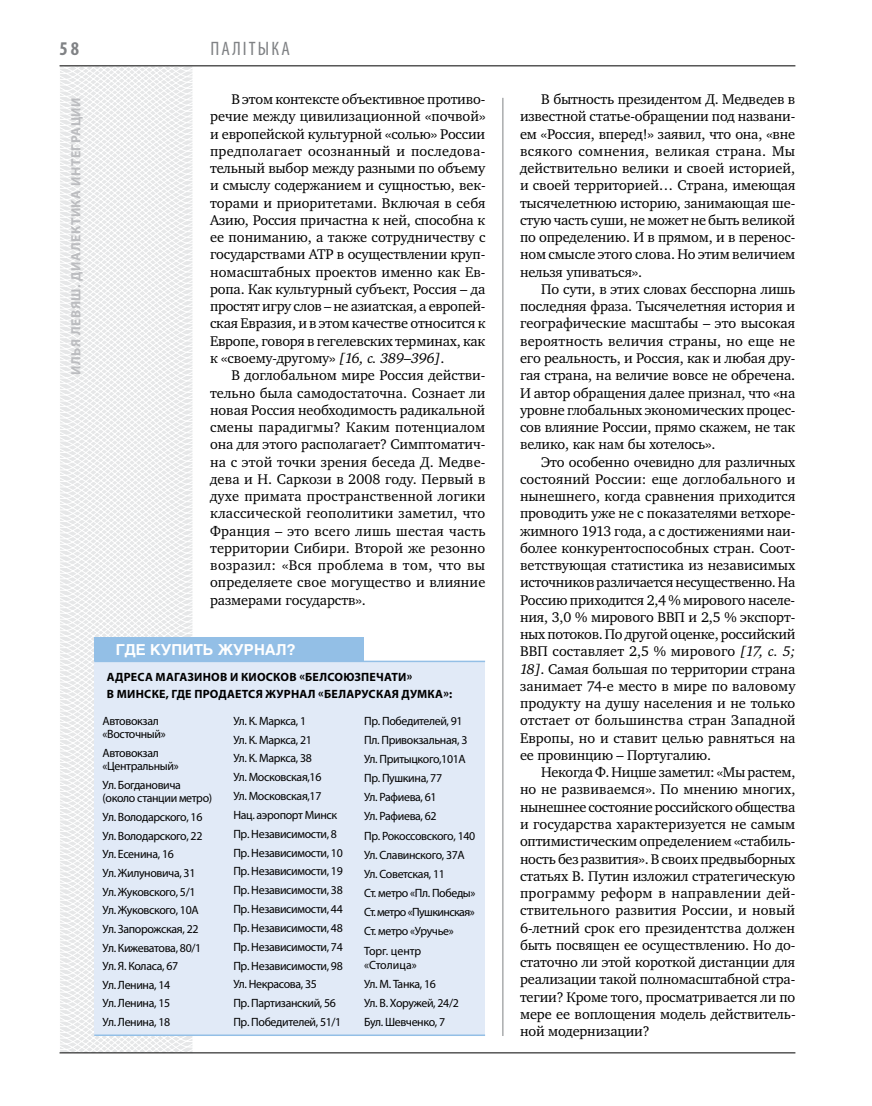
<style>
.page{position:relative;width:872px;height:1106px;background:#fff}
.page>*{position:absolute;margin:0;border:0;box-sizing:border-box;transform-origin:0 0}
.t1{font:condensed 19.5px "Myriad Pro";color:#808285}
.t2{font:700 condensed 19.5px "Myriad Pro";color:#808285}
.t3{font:700 15px "Helios";color:#fff}
.t4{font:14.4px/17.2px "Charter C";letter-spacing:-.01em;color:#000;text-align:justify}
.t5{font:700 13.5px "Myriad Pro";letter-spacing:.04em;color:#bcbdc0}
.t6{font:12px/18.9px "Myriad Pro";letter-spacing:-.03em;color:#000}
.t7{font:700 12px/16.5px "Myriad Pro";letter-spacing:.02em;color:#000}
.s1{font-style:italic}
</style>
<div class="page">
<svg style="left:59px;top:65px;width:192px;height:989px"></svg>
<hr style="left:502px;top:98px;width:1px;height:938px;background:#808285">
<hr style="left:60px;top:1052px;width:735px;height:1px;background:#000">
<hr style="left:60px;top:65px;width:735px;height:1px;background:#000">
<div style="left:94px;top:661px;width:391px;height:373px;background:#e1eaf7"></div>
<div style="left:94px;top:637px;width:270px;height:23px;background:#93bfe6"></div>
<hr style="left:94px;top:660px;width:391px;height:2px;background:#93bfe6">
<hr style="left:94px;top:1034px;width:391px;height:2px;background:#93bfe6">
<h1 class="t2" style="left:60px;top:37px;width:21px">58</h1>
<p class="t5" style="left:67px;top:375px;width:277px;rotate:-90deg">Илья Левяш. Диалектика интеграции</p>
<h1 class="t1" style="left:210px;top:37px;width:80px">пал ітыка</h1>
<p class="t4" style="left:210px;top:91px;width:277px;text-indent:21px">В этом контексте объективное противо&shy;речие между цивилизационной «почвой» и европейской культурной «солью» России предполагает осознанный и последова&shy;тельный выбор между разными по объему и смыслу содержанием и сущностью, век&shy;торами и приоритетами. Включая в себя Азию, Россия причастна к ней, способна к ее пониманию, а также сотрудничеству с государствами АТР в осуществлении круп&shy;номасштабных проектов именно как Ев&shy;ропа. Как культурный субъект, Россия – да простят игру слов – не азиатская, а европей&shy;ская Евразия, и в этом качестве относится к Европе, говоря в гегелевских терминах, как к «своему-другому» <span class="s1">[16, с. 389–396]</span>.</p>
<p class="t4" style="left:210px;top:367px;width:277px;text-indent:21px">В доглобальном мире Россия действи&shy;тельно была самодостаточна. Сознает ли новая Россия необходимость радикальной смены парадигмы? Каким потенциалом она для этого располагает? Симптоматич&shy;на с этой точки зрения беседа Д. Медве&shy;дева и Н. Саркози в 2008 году. Первый в духе примата пространственной логики классической геополитики заметил, что Франция – это всего лишь шестая часть территории Сибири. Второй же резонно возразил: «Вся проблема в том, что вы определяете свое могущество и влияние размерами государств».</p>
<p class="t3" style="left:116px;top:641px;width:182px">Где купить журнал?</p>
<p class="t7" style="left:107px;top:668px;width:347px">аДРЕСА магазинов и киосков «Белсоюзпечати»<br>в минске, ГДЕ продается журнал «беларуская думка»:</p>
<p class="t6" style="left:103px;top:713px;width:65px;line-height:13.5px">Автовокзал «Восточный»</p>
<p class="t6" style="left:103px;top:745px;width:78px;line-height:13.5px">Автовокзал «Центральный»</p>
<p class="t6" style="left:103px;top:778px;width:111px;line-height:13.5px">Ул. Богдановича (около станции метро)</p>
<p class="t6" style="left:103px;top:807px;width:101px">Ул. Володарского, 16<br>Ул. Володарского, 22<br>Ул. Есенина, 16<br>Ул. Жилуновича, 31<br>Ул. Жуковского, 5/1<br>Ул. Жуковского, 10А<br>Ул. Запорожская, 22<br>Ул. Кижеватова, 80/1<br>Ул. Я. Коласа, 67<br>Ул. Ленина, 14<br>Ул. Ленина, 15<br>Ул. Ленина, 18</p>
<p class="t6" style="left:233px;top:711px;width:111px">Ул. К. Маркса, 1<br>Ул. К. Маркса, 21<br>Ул. К. Маркса, 38<br>Ул. Московская,16<br>Ул. Московская,17<br>Нац. аэропорт Минск<br>Пр. Независимости, 8<br>Пр. Независимости, 10<br>Пр. Независимости, 19<br>Пр. Независимости, 38<br>Пр. Независимости, 44<br>Пр. Независимости, 48<br>Пр. Независимости, 74<br>Пр. Независимости, 98<br>Ул. Некрасова, 35<br>Пр. Партизанский, 56<br>Пр. Победителей, 51/1</p>
<p class="t6" style="left:364px;top:711px;width:113px">Пр. Победителей, 91<br>Пл. Привокзальная, 3<br>Ул. Притыцкого,101А<br>Пр. Пушкина, 77<br>Ул. Рафиева, 61<br>Ул. Рафиева, 62<br>Пр. Рокоссовского, 140<br>Ул. Славинского, 37А<br>Ул. Советская, 11<br>Ст. метро «Пл. Победы»<br>Ст. метро «Пушкинская»<br>Ст. метро «Уручье»<br>Торг. центр</p>
<p class="t6" style="left:364px;top:954px;width:96px">«Столица»<br>Ул. М. Танка, 16<br>Ул. В. Хоружей, 24/2<br>Бул. Шевченко, 7</p>
<p class="t4" style="left:520px;top:91px;width:277px;text-indent:21px">В бытность президентом Д. Медведев в известной статье-обращении под названи&shy;ем «Россия, вперед!» заявил, что она, «вне всякого сомнения, великая страна. Мы действительно велики и своей историей, и своей территорией… Страна, имеющая тысячелетнюю историю, занимающая ше&shy;стую часть суши, не может не быть великой по определению. И в прямом, и в перенос&shy;ном смысле этого слова. Но этим величием нельзя упиваться».</p>
<p class="t4" style="left:520px;top:280px;width:277px;text-indent:21px">По сути, в этих словах бесспорна лишь последняя фраза. Тысячелетняя история и географические масштабы – это высокая вероятность величия страны, но еще не его реальность, и Россия, как и любая дру&shy;гая страна, на величие вовсе не обречена.<br>И автор обращения далее признал, что «на уровне глобальных экономических процес&shy;сов влияние России, прямо скажем, не так велико, как нам бы хотелось».</p>
<p class="t4" style="left:520px;top:453px;width:277px;text-indent:21px">Это особенно очевидно для различных состояний России: еще доглобального и нынешнего, когда сравнения приходится проводить уже не с показателями ветхоре&shy;жимного 1913 года, а с достижениями наи&shy;более конкурентоспособных стран. Соот&shy;ветствующая статистика из независимых источников различается несущественно. На Россию приходится 2,4 % мирового населе&shy;ния, 3,0 % мирового ВВП и 2,5 % экспорт&shy;ных потоков. По другой оценке, российский ВВП составляет 2,5 % мирового <span class="s1">[17, с. 5; 18]</span>. Самая большая по территории страна занимает 74-е место в мире по валовому продукту на душу населения и не только отстает от большинства стран Западной Европы, но и ставит целью равняться на ее провинцию – Португалию.</p>
<p class="t4" style="left:520px;top:764px;width:277px;text-indent:21px">Некогда Ф. Ницше заметил: «Мы растем, но не развиваемся». По мнению многих, нынешнее состояние российского общества и государства характеризуется не самым оптимистическим определением «стабиль&shy;ность без развития». В своих предвыборных статьях В. Путин изложил стратегическую программу реформ в направлении дей&shy;ствительного развития России, и новый 6-летний срок его президентства должен быть посвящен ее осуществлению. Но до&shy;статочно ли этой короткой дистанции для реализации такой полномасштабной стра&shy;тегии? Кроме того, просматривается ли по мере ее воплощения модель действитель&shy;ной модернизации?</p>
</div>
